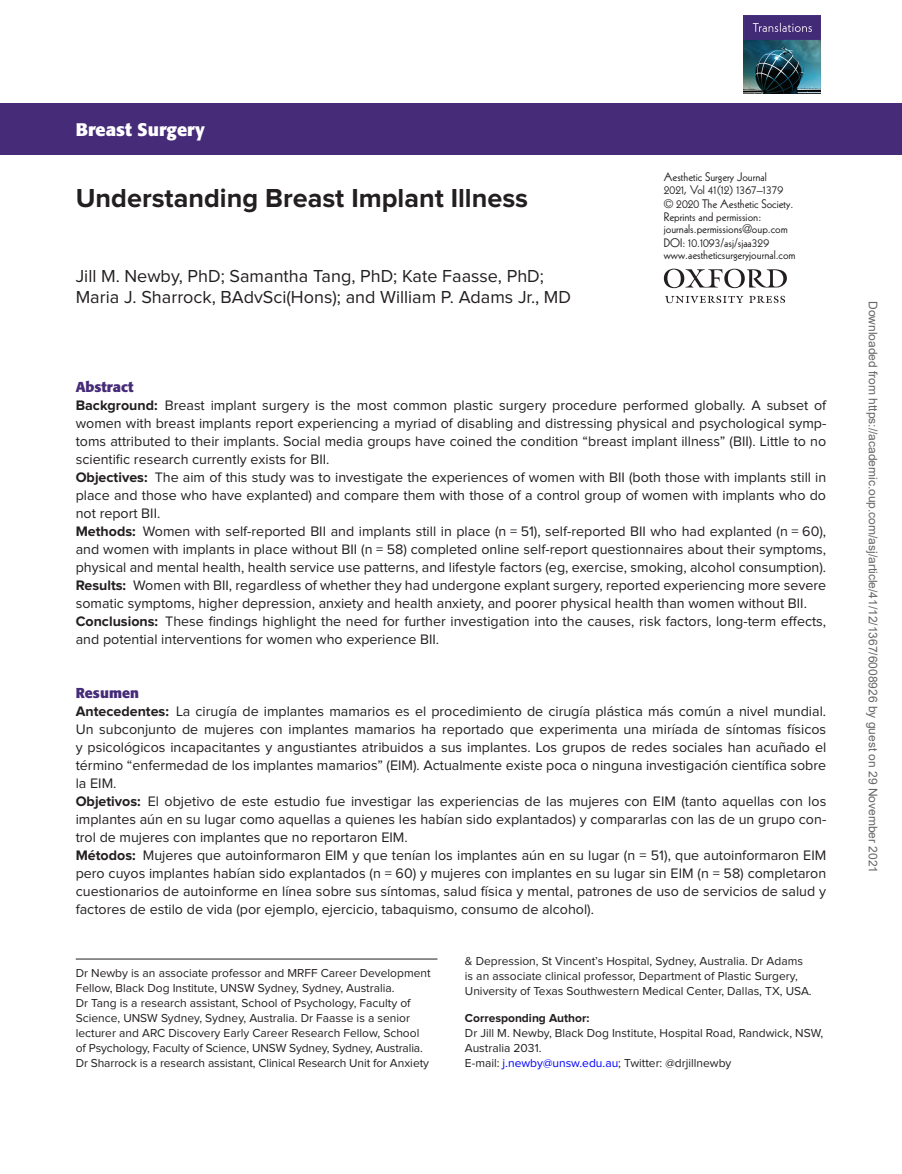
<style>
.page{position:relative;width:902px;height:1174px;background:#fff}
.page>*{position:absolute;margin:0;border:0;box-sizing:border-box;transform-origin:0 0}
.t1{font:700 27px "Proxima Nova";color:#231f20}
.t2{font:18px/21px "Proxima Nova";color:#231f20}
.t3{font:700 18px "Formata";color:#fff}
.t4{font:14.25px/18px "Proxima Nova";color:#231f20}
.t5{font:700 14.25px "Formata";color:#462b79}
.t6{font:12px/15px "Proxima Nova";color:#231f20}
.t7{font:12px/12.8px "Kabel LT Std";color:#231f20}
.t8{font:12px "Arial";color:#666}
.t9{font:700 12px "Proxima Nova";color:#231f20}
.s1{font-weight:700}
.s2{color:#00f}
</style>
<div class="page">
<div style="left:0;top:104px;width:901px;height:50px;background:#462b79"></div>
<img style="left:743px;top:15px;width:77px;height:78px">
<img style="left:752px;top:23px;width:59px;height:9px">
<svg style="left:663px;top:269px;width:123px;height:34px"></svg>
<hr style="left:76px;top:958px;width:361px;height:1px;background:#231f20">
<p class="t3" style="left:76px;top:118px;width:131px">Breast Surgery</p>
<h1 class="t1" style="left:76px;top:186px;width:454px">Understanding Breast Implant Illness</h1>
<p class="t2" style="left:76px;top:267px;width:497px">Jill M. Newby, PhD; Samantha Tang, PhD; Kate Faasse, PhD;<br>Maria J. Sharrock, BAdvSci(Hons); and William P. Adams Jr., MD</p>
<p class="t7" style="left:663px;top:171px;width:121px">Aesthetic Surgery Journal<br>2021, Vol 41(12) 1367–1379</p>
<p class="t7" style="left:663px;top:197px;width:131px">© 2020 The Aesthetic Society.<br>Reprints and permission: journals.permissions@oup.com</p>
<p class="t7" style="left:663px;top:236px;width:133px">DOI: 10.1093/asj/sjaa329 www.aestheticsurgeryjournal.com</p>
<p class="t5" style="left:76px;top:378px;width:59px">Abstract</p>
<p class="t4" style="left:76px;top:397px;width:752px"><span class="s1">Background:</span> Breast implant surgery is the most common plastic surgery procedure performed globally. A subset of women with breast implants report experiencing a myriad of disabling and distressing physical and psychological symp&shy;toms attributed to their implants. Social media groups have coined the condition “breast implant illness” (BII). Little to no scientific research currently exists for BII.<br><span class="s1">Objectives:</span> The aim of this study was to investigate the experiences of women with BII (both those with implants still in place and those who have explanted) and compare them with those of a control group of women with implants who do not report BII.<br><span class="s1">Methods:</span> Women with self-reported BII and implants still in place (n = 51), self-reported BII who had explanted (n = 60), and women with implants in place without BII (n = 58) completed online self-report questionnaires about their symptoms, physical and mental health, health service use patterns, and lifestyle factors (eg, exercise, smoking, alcohol consumption).<br><span class="s1">Results:</span> Women with BII, regardless of whether they had undergone explant surgery, reported experiencing more severe somatic symptoms, higher depression, anxiety and health anxiety, and poorer physical health than women without BII.<br><span class="s1">Conclusions:</span> These findings highlight the need for further investigation into the causes, risk factors, long-term effects, and potential interventions for women who experience BII.</p>
<p class="t5" style="left:76px;top:684px;width:65px">Resumen</p>
<p class="t4" style="left:76px;top:703px;width:752px"><span class="s1">Antecedentes:</span> La cirugía de implantes mamarios es el procedimiento de cirugía plástica más común a nivel mundial.<br>Un subconjunto de mujeres con implantes mamarios ha reportado que experimenta una miríada de síntomas físicos y psicológicos incapacitantes y angustiantes atribuidos a sus implantes. Los grupos de redes sociales han acuñado el término “enfermedad de los implantes mamarios” (EIM). Actualmente existe poca o ninguna investigación científica sobre la EIM.<br><span class="s1">Objetivos:</span> El objetivo de este estudio fue investigar las experiencias de las mujeres con EIM (tanto aquellas con los implantes aún en su lugar como aquellas a quienes les habían sido explantados) y compararlas con las de un grupo con&shy;trol de mujeres con implantes que no reportaron EIM.<br><span class="s1">Métodos:</span> Mujeres que autoinformaron EIM y que tenían los implantes aún en su lugar (n = 51), que autoinformaron EIM pero cuyos implantes habían sido explantados (n = 60) y mujeres con implantes en su lugar sin EIM (n = 58) completaron cuestionarios de autoinforme en línea sobre sus síntomas, salud física y mental, patrones de uso de servicios de salud y factores de estilo de vida (por ejemplo, ejercicio, tabaquismo, consumo de alcohol).</p>
<p class="t6" style="left:76px;top:966px;width:356px">Dr Newby is an associate professor and MRFF Career Development Fellow, Black Dog Institute, UNSW Sydney, Sydney, Australia.<br>Dr Tang is a research assistant, School of Psychology, Faculty of Science, UNSW Sydney, Sydney, Australia. Dr Faasse is a senior lecturer and ARC Discovery Early Career Research Fellow, School of Psychology, Faculty of Science, UNSW Sydney, Sydney, Australia.<br>Dr Sharrock is a research assistant, Clinical Research Unit for Anxiety</p>
<p class="t6" style="left:465px;top:954px;width:348px">&amp; Depression, St Vincent’s Hospital, Sydney, Australia. Dr Adams is an associate clinical professor, Department of Plastic Surgery,<br>University of Texas Southwestern Medical Center, Dallas, TX, USA.</p>
<p class="t9" style="left:465px;top:1013px;width:126px">Corresponding Author:</p>
<p class="t6" style="left:465px;top:1026px;width:360px">Dr Jill M. Newby, Black Dog Institute, Hospital Road, Randwick, NSW,<br>Australia 2031.<br>E-mail: <span class="s2">j.newby@unsw.edu.au</span>; Twitter: @drjillnewby</p>
<p class="t8" style="left:877px;top:301px;width:574px;rotate:90deg">Downloaded from https://academic.oup.com/asj/article/41/12/1367/6008926 by guest on 29 November 2021</p>
</div>
